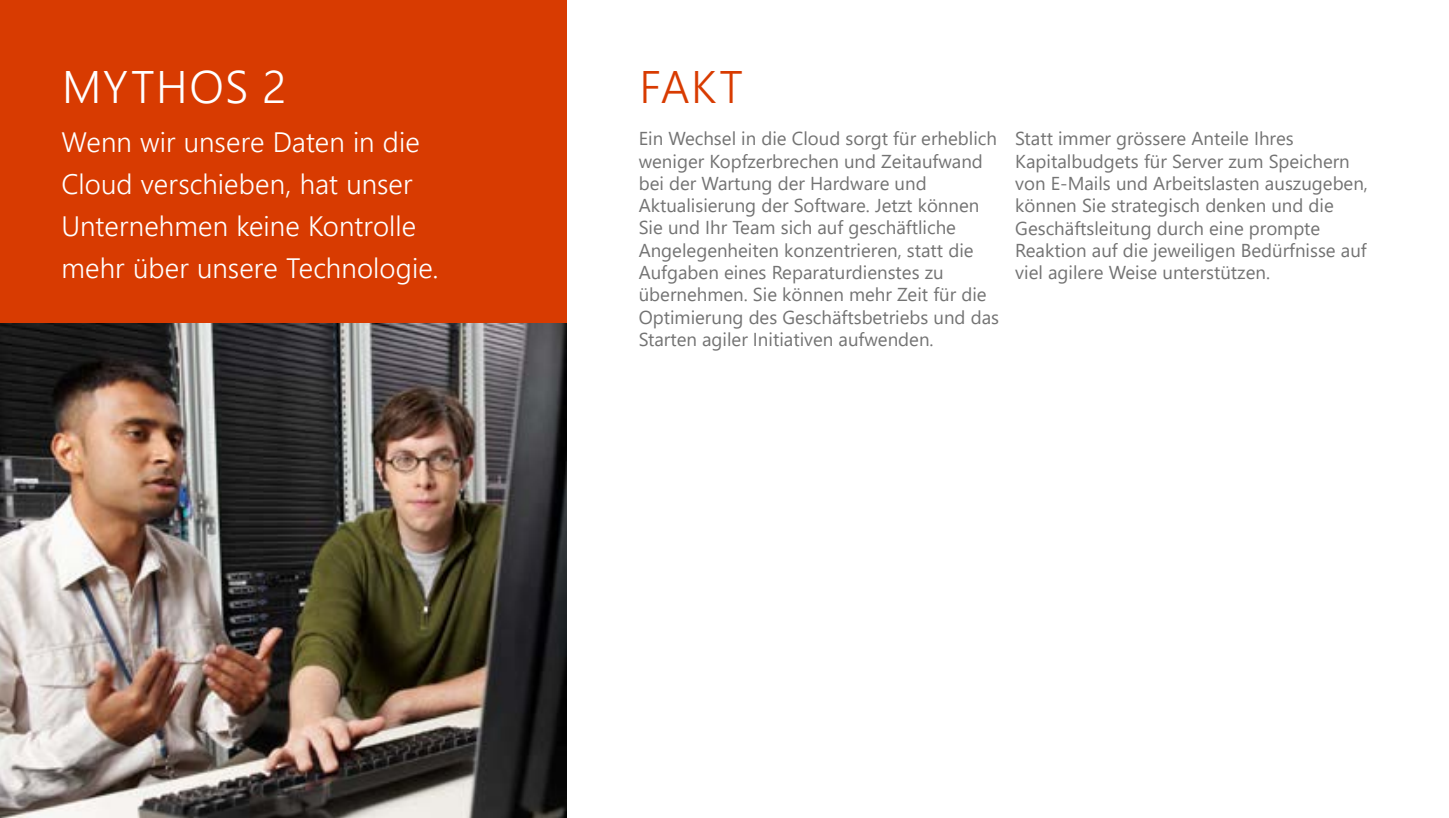
<style>
.page{position:relative;width:1449px;height:818px;background:#fff}
.page>*{position:absolute;margin:0;border:0;box-sizing:border-box;transform-origin:0 0}
.t1{font:300 45.5px "Segoe UI";letter-spacing:.035em;color:#fff}
.t2{font:300 45.5px "Segoe UI";color:#d83b01}
.t3{font:300 28px/42px "Segoe UI";letter-spacing:.005em;color:#fff}
.t4{font:18.72px/22.2px "Segoe UI";color:#737373}
</style>
<div class="page">
<div style="left:0;top:0;width:567px;height:323px;background:#d83b01"></div>
<img style="left:0;top:323px;width:567px;height:495px">
<h1 class="t1" style="left:62px;top:50px;width:226px">MYTHOS 2</h1>
<h2 class="t3" style="left:61px;top:120px;width:379px">Wenn wir unsere Daten in die<br>Cloud verschieben, hat unser<br>Unternehmen keine Kontrolle mehr über unsere Technologie.</h2>
<h1 class="t2" style="left:640px;top:50px;width:105px">FAKT</h1>
<p class="t4" style="left:639px;top:127px;width:362px">Ein Wechsel in die Cloud sorgt für erheblich weniger Kopfzerbrechen und Zeitaufwand bei der Wartung der Hardware und Aktualisierung der Software. Jetzt können Sie und Ihr Team sich auf geschäftliche Angelegenheiten konzentrieren, statt die Aufgaben eines Reparaturdienstes zu übernehmen. Sie können mehr Zeit für die Optimierung des Geschäftsbetriebs und das Starten agiler Initiativen aufwenden.</p>
<p class="t4" style="left:1015px;top:127px;width:354px">Statt immer grössere Anteile Ihres Kapitalbudgets für Server zum Speichern von E-Mails und Arbeitslasten auszugeben, können Sie strategisch denken und die Geschäftsleitung durch eine prompte Reaktion auf die jeweiligen Bedürfnisse auf viel agilere Weise unterstützen.</p>
</div>
